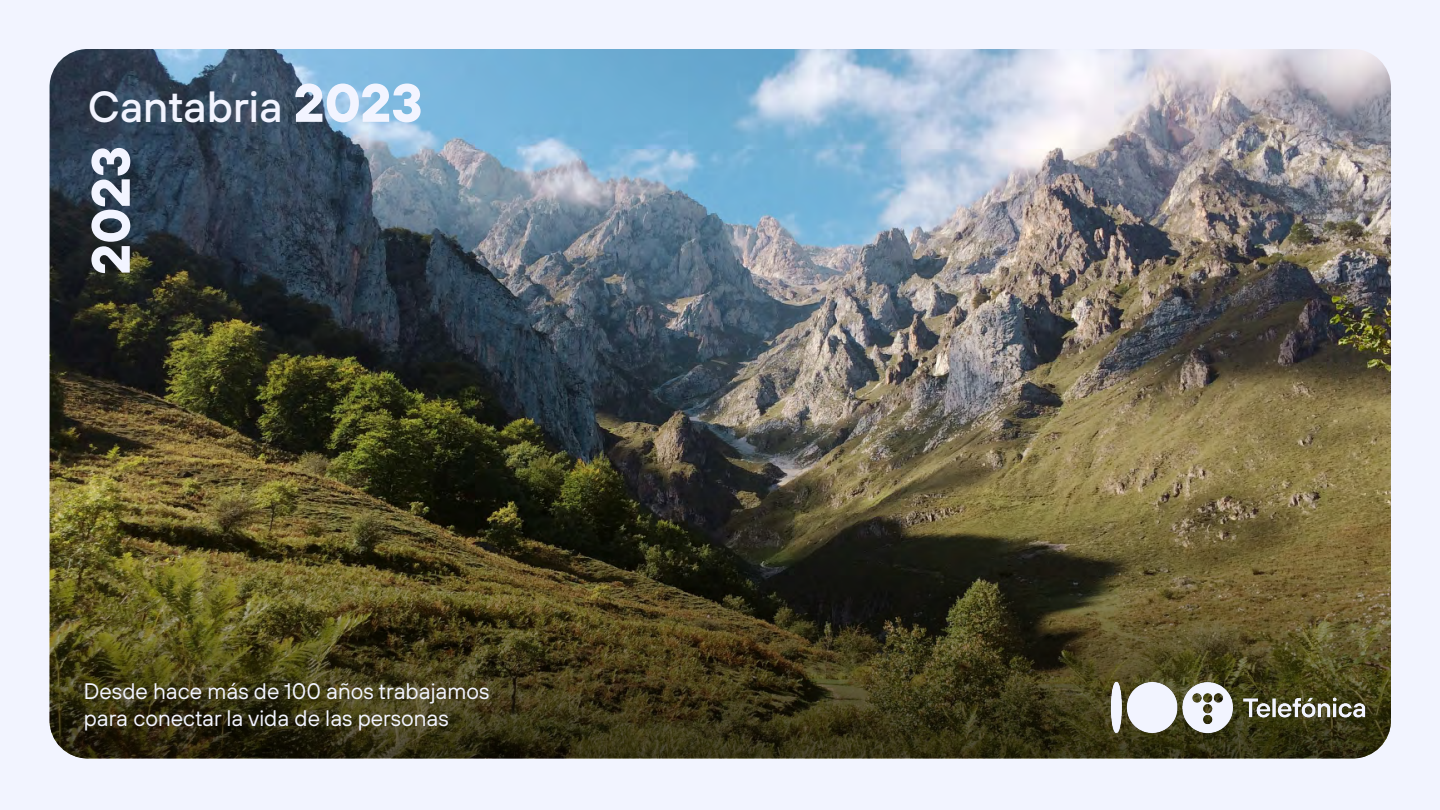
<style>
.page{position:relative;width:1440px;height:810px;background:#f2f4ff}
.page>*{position:absolute;margin:0;border:0;box-sizing:border-box;transform-origin:0 0}
.t1{font:700 54px "Tele Sans";color:#f2f4ff}
.t2{font:500 43.65px "Tele Sans";color:#f2f4ff}
.t3{font:22.5px/27px "Tele Sans";color:#f2f4ff}
.s1{font-weight:700;font-size:54px}
</style>
<div class="page">
<img style="left:50px;top:49px;width:1341px;height:407px">
<img style="left:50px;top:456px;width:1341px;height:302px">
<img style="left:1059px;top:630px;width:332px;height:129px">
<h2 class="t2" style="left:88px;top:79px;width:337px">Cantabria <span class="s1">2023</span></h2>
<h1 class="t1" style="left:75px;top:275px;width:131px;rotate:-90deg">2023</h1>
<p class="t3" style="left:84px;top:677px;width:407px">Desde hace más de 100 años trabajamos para conectar la vida de las personas</p>
</div>
